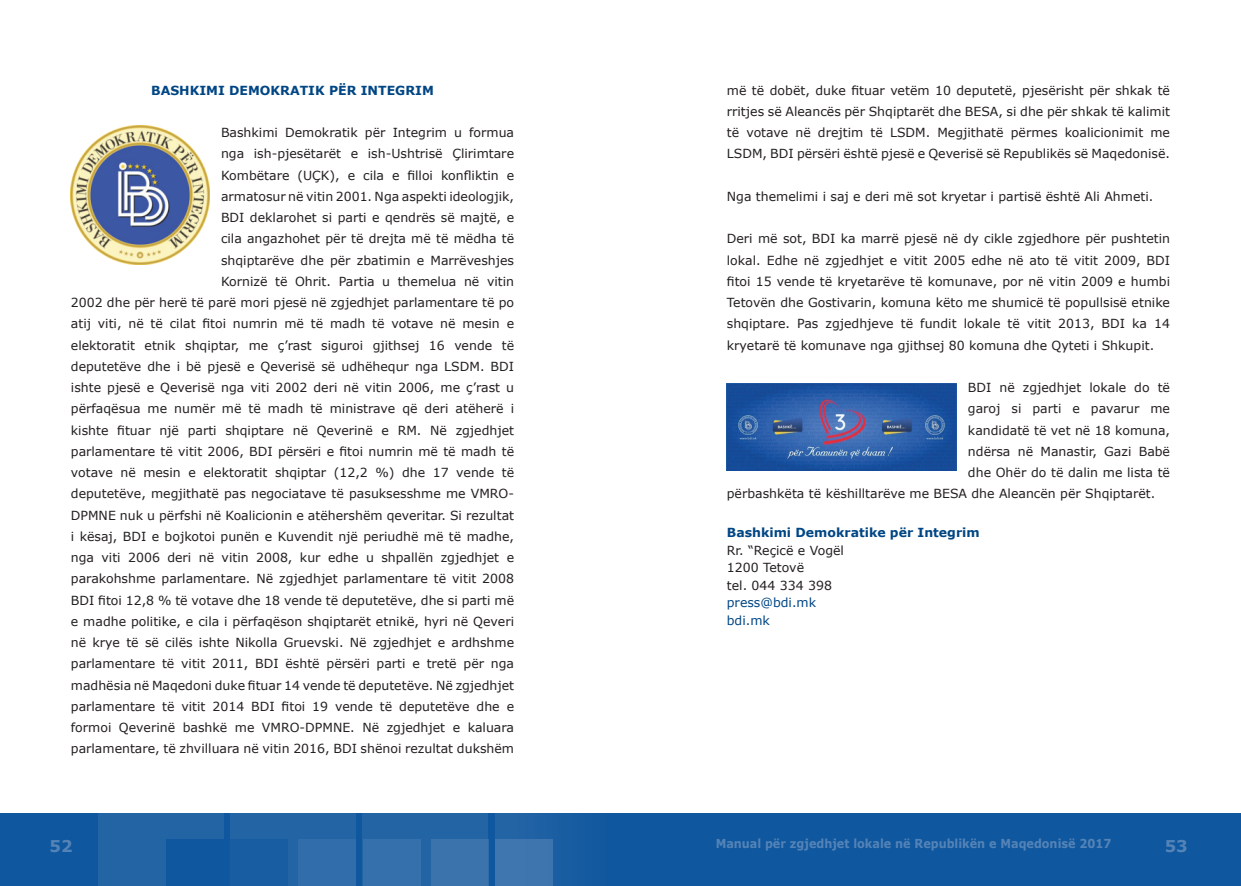
<style>
.page{position:relative;width:1241px;height:886px;background:#fff}
.page>*{position:absolute;margin:0;border:0;box-sizing:border-box;transform-origin:0 0}
.t1{font:700 16.25px "Verdana";color:#5483b7}
.t2{font:12.5px/21.2px "Verdana";color:#231f20;text-align:justify}
.t3{font:700 12.5px "Verdana";color:#004684}
.t4{font:12.5px/17.5px "Verdana";color:#004684}
.t5{font:700 12.38px "Verdana";color:#5483b7;scale:.91 1}
</style>
<div class="page">
<div style="left:620px;top:813px;width:620px;height:73px;background:#0f579e"></div>
<div style="left:0;top:813px;width:620px;height:73px;background:#0f579e"></div>
<div style="left:98px;top:813px;width:125px;height:73px;background:#2364a5"></div>
<div style="left:230px;top:813px;width:126px;height:73px;background:#2364a5"></div>
<div style="left:363px;top:813px;width:125px;height:73px;background:#2364a5"></div>
<div style="left:495px;top:813px;width:125px;height:73px;background:#175ca1"></div>
<div style="left:230px;top:839px;width:58px;height:47px;background:#185ca1"></div>
<div style="left:166px;top:839px;width:58px;height:47px;background:#0f579e"></div>
<div style="left:298px;top:839px;width:58px;height:47px;background:#316daa"></div>
<div style="left:431px;top:839px;width:57px;height:47px;background:#3b73ad"></div>
<div style="left:495px;top:839px;width:58px;height:47px;background:#3f76af"></div>
<div style="left:363px;top:839px;width:57px;height:47px;background:#3670ac"></div>
<img style="left:71px;top:126px;width:139px;height:139px">
<img style="left:726px;top:383px;width:230px;height:87px">
<p class="t3" style="left:151px;top:81px;width:20px">BASHKI</p>
<p class="t3" style="left:206px;top:81px;width:64px">MI DEMOKRATIK</p>
<p class="t3" style="left:329px;top:81px;width:42px">PËR INTEGRI</p>
<p class="t3" style="left:422px;top:81px;width:13px">M</p>
<p class="t2" style="left:71px;top:122px;width:444px;text-align:right">Bashkimi Demokratik për Integrim u formua<br>nga ish-pjesëtarët e ish-Ushtrisë Çlirimtare<br>Kombëtare (UÇK), e cila e filloi konfliktin e<br>armatosur në vitin 2001. Nga aspekti ideologjik,<br>BDI deklarohet si parti e qendrës së majtë, e<br>cila angazhohet për të drejta më të mëdha të<br>shqiptarëve dhe për zbatimin e Marrëveshjes<br>Kornizë të Ohrit. Partia u themelua në vitin<br>2002 dhe për herë të parë mori pjesë në zgjedhjet parlamentare të po atij viti, në të cilat fitoi numrin më të madh të votave në mesin e elektoratit etnik shqiptar, me ç’rast siguroi gjithsej 16 vende të deputetëve dhe i bë pjesë e Qeverisë së udhëhequr nga LSDM. BDI ishte pjesë e Qeverisë nga viti 2002 deri në vitin 2006, me ç’rast u përfaqësua me numër më të madh të ministrave që deri atëherë i kishte fituar një parti shqiptare në Qeverinë e RM. Në zgjedhjet parlamentare të vitit 2006, BDI përsëri e fitoi numrin më të madh të votave në mesin e elektoratit shqiptar (12,2 %) dhe 17 vende të deputetëve, megjithatë pas negociatave të pasuksesshme me VMRO-DPMNE nuk u përfshi në Koalicionin e atëhershëm qeveritar. Si rezultat i kësaj, BDI e bojkotoi punën e Kuvendit një periudhë më të madhe, nga viti 2006 deri në vitin 2008, kur edhe u shpallën zgjedhjet e parakohshme parlamentare. Në zgjedhjet parlamentare të vitit 2008<br>BDI fitoi 12,8 % të votave dhe 18 vende të deputetëve, dhe si parti më e madhe politike, e cila i përfaqëson shqiptarët etnikë, hyri në Qeveri në krye të së cilës ishte Nikolla Gruevski. Në zgjedhjet e ardhshme parlamentare të vitit 2011, BDI është përsëri parti e tretë për nga madhësia në Maqedoni duke fituar 14 vende të deputetëve. Në zgjedhjet parlamentare të vitit 2014 BDI fitoi 19 vende të deputetëve dhe e formoi Qeverinë bashkë me VMRO-DPMNE. Në zgjedhjet e kaluara parlamentare, të zhvilluara në vitin 2016, BDI shënoi rezultat dukshëm</p>
<p class="t2" style="left:726px;top:79px;width:444px">më të dobët, duke fituar vetëm 10 deputetë, pjesërisht për shkak të rritjes së Aleancës për Shqiptarët dhe BESA, si dhe për shkak të kalimit të votave në drejtim të LSDM. Megjithatë përmes koalicionimit me LSDM, BDI përsëri është pjesë e Qeverisë së Republikës së Maqedonisë.</p>
<p class="t2" style="left:726px;top:186px;width:428px">Nga themelimi i saj e deri më sot kryetar i partisë është Ali Ahmeti.</p>
<p class="t2" style="left:726px;top:228px;width:444px">Deri më sot, BDI ka marrë pjesë në dy cikle zgjedhore për pushtetin lokal. Edhe në zgjedhjet e vitit 2005 edhe në ato të vitit 2009, BDI fitoi 15 vende të kryetarëve të komunave, por në vitin 2009 e humbi Tetovën dhe Gostivarin, komuna këto me shumicë të popullsisë etnike shqiptare. Pas zgjedhjeve të fundit lokale të vitit 2013, BDI ka 14 kryetarë të komunave nga gjithsej 80 komuna dhe Qyteti i Shkupit.</p>
<p class="t2" style="left:967px;top:377px;width:203px">BDI në zgjedhjet lokale do të</p>
<p class="t2" style="left:967px;top:398px;width:203px">garoj si parti e pavarur me</p>
<p class="t2" style="left:967px;top:419px;width:203px">kandidatë të vet në 18 komuna,</p>
<p class="t2" style="left:967px;top:441px;width:203px">ndërsa në Manastir, Gazi Babë</p>
<p class="t2" style="left:967px;top:462px;width:203px">dhe Ohër do të dalin me lista të</p>
<p class="t2" style="left:726px;top:483px;width:430px">përbashkëta të këshilltarëve me BESA dhe Aleancën për Shqiptarët.</p>
<p class="t3" style="left:726px;top:524px;width:254px">Bashkimi Demokratike për Integrim</p>
<p class="t2" style="left:726px;top:541px;width:119px;line-height:17.5px;text-align:left">Rr. “Reçicë e Vogël<br>1200 Tetovë<br>tel. 044 334 398</p>
<p class="t4" style="left:726px;top:594px;width:91px">press@bdi.mk bdi.mk</p>
<h1 class="t1" style="left:50px;top:834px;width:25px">52</h1>
<p class="t5" style="left:715px;top:835px;width:436px">Manual për zgjedhjet lokale në Republikën e Maqedonisë 2017</p>
<h1 class="t1" style="left:1164px;top:834px;width:25px">53</h1>
</div>
